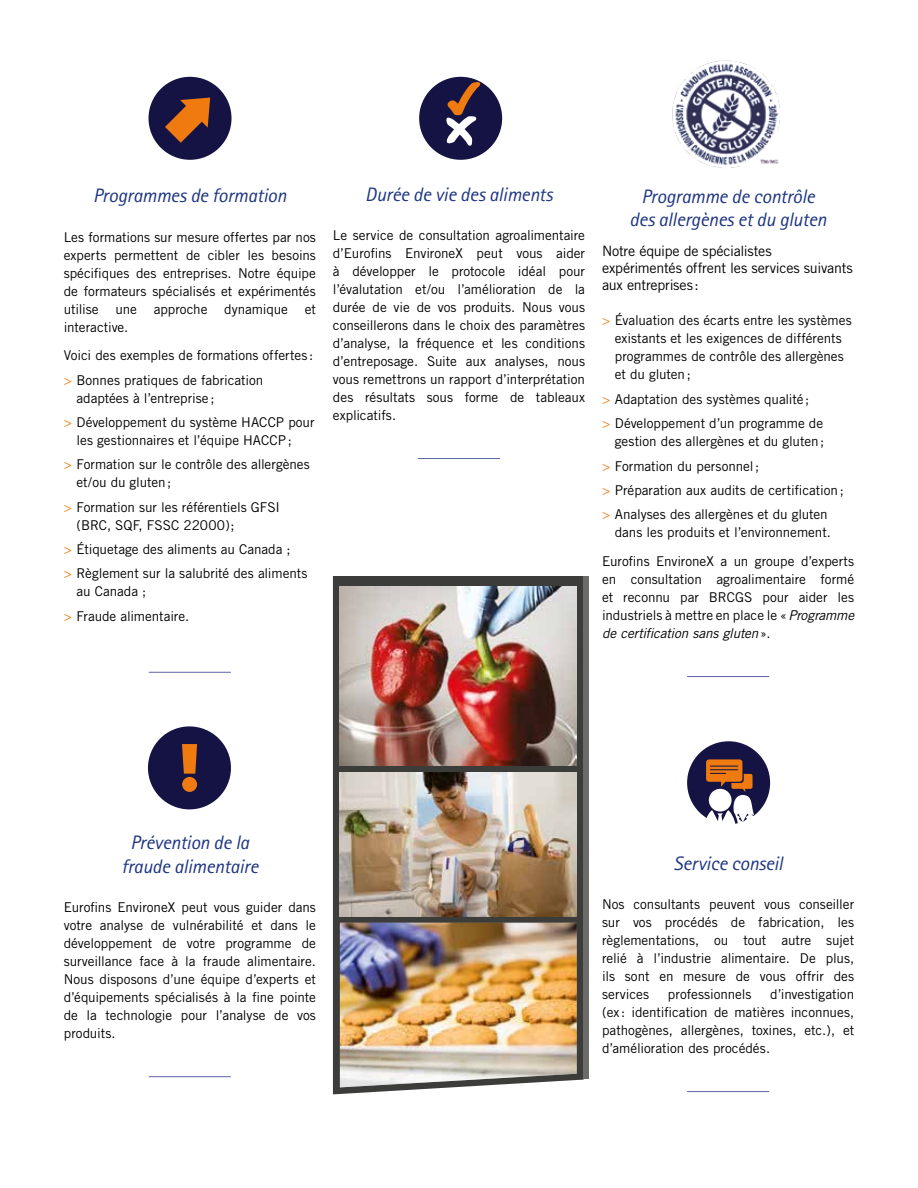
<style>
.page{position:relative;width:918px;height:1188px;background:#fff}
.page>*{position:absolute;margin:0;border:0;box-sizing:border-box;transform-origin:0 0}
.t1{font:italic 19.5px/23.4px "Rotis Sans Serif";letter-spacing:-.01em;color:#1e3582;text-align:center}
.t2{font:14.25px/17.1px "Trade Gothic";letter-spacing:-.015em;color:#000}
.t3{font:13.5px/18px "Trade Gothic";letter-spacing:-.005em;color:#000}
.s1{color:#ef7b10}
.s2{font-style:italic}
</style>
<div class="page">
<hr style="left:149px;top:672px;width:82px;height:1px;background:#5c64a4">
<hr style="left:687px;top:1091px;width:82px;height:1px;background:#5c64a4">
<svg style="left:333px;top:576px;width:251px;height:518px;background:#565654"></svg>
<div style="left:584px;top:577px;width:5px;height:502px;background:#6b6b6a"></div>
<img style="left:340px;top:772px;width:237px;height:144px">
<img style="left:340px;top:587px;width:237px;height:179px">
<img style="left:340px;top:923px;width:237px;height:164px">
<hr style="left:687px;top:676px;width:82px;height:1px;background:#5c64a4">
<img style="left:672px;top:60px;width:108px;height:108px">
<hr style="left:418px;top:458px;width:82px;height:1px;background:#5c64a4">
<hr style="left:149px;top:1076px;width:82px;height:1px;background:#5c64a4">
<div style="left:419px;top:77px;width:83px;height:83px;background:#151344;border-radius:50%"></div>
<svg style="left:446px;top:82px;width:34px;height:64px"></svg>
<div style="left:148px;top:726px;width:83px;height:83px;background:#151344;border-radius:50%"></div>
<svg style="left:182px;top:744px;width:15px;height:48px"></svg>
<div style="left:687px;top:741px;width:83px;height:83px;background:#151344;border-radius:50%"></div>
<svg style="left:705px;top:759px;width:50px;height:65px"></svg>
<div style="left:149px;top:77px;width:83px;height:83px;background:#151344;border-radius:50%"></div>
<svg style="left:165px;top:98px;width:45px;height:45px"></svg>
<h1 class="t1" style="left:93px;top:184px;width:195px">Programmes de formation</h1>
<p class="t3" style="left:64px;top:228px;width:254px;text-align:justify">Les formations sur mesure offertes par nos experts permettent de cibler les besoins spécifiques des entreprises. Notre équipe de formateurs spécialisés et expérimentés utilise une approche dynamique et interactive.</p>
<p class="t3" style="left:64px;top:343px;width:251px;line-height:24.5px">Voici des exemples de formations offertes : <span class="s1">&gt;</span> Bonnes pratiques de fabrication</p>
<p class="t3" style="left:64px;top:385px;width:252px;line-height:24.5px;text-indent:13px">adaptées à l’entreprise;<br><span class="s1">&gt;</span> Développement du système HACCP pour</p>
<p class="t3" style="left:64px;top:428px;width:248px;line-height:24.5px;text-align:center">les gestionnaires et l’équipe HACCP;<br><span class="s1">&gt;</span> Formation sur le contrôle des allergènes</p>
<p class="t3" style="left:64px;top:470px;width:218px;line-height:24.5px;text-indent:13px">et/ou du gluten;<br><span class="s1">&gt;</span> Formation sur les référentiels GFSI</p>
<p class="t3" style="left:64px;top:513px;width:245px;line-height:24.5px;text-indent:13px">(BRC, SQF, FSSC 22000);<br><span class="s1">&gt;</span> Étiquetage des aliments au Canada ;<br><span class="s1">&gt;</span> Règlement sur la salubrité des aliments</p>
<p class="t3" style="left:64px;top:579px;width:127px;line-height:24.5px;text-indent:13px">au Canada ;<br><span class="s1">&gt;</span> Fraude alimentaire.</p>
<h1 class="t1" style="left:365px;top:183px;width:189px">Durée de vie des aliments</h1>
<p class="t3" style="left:333px;top:226px;width:254px;text-align:justify">Le service de consultation agroalimentaire d’Eurofins EnvironeX peut vous aider à développer le protocole idéal pour l’évalutation et/ou l’amélioration de la durée de vie de vos produits. Nous vous conseillerons dans le choix des paramètres d’analyse, la fréquence et les conditions d’entreposage. Suite aux analyses, nous vous remettrons un rapport d’interprétation des résultats sous forme de tableaux explicatifs.</p>
<h1 class="t1" style="left:630px;top:185px;width:199px">Programme de contrôle des allergènes et du gluten</h1>
<p class="t2" style="left:602px;top:242px;width:252px">Notre équipe de spécialistes expérimentés offrent les services suivants aux entreprises:</p>
<p class="t3" style="left:615px;top:311px;width:238px;text-indent:-13px"><span class="s1">&gt;</span> Évaluation des écarts entre les systèmes existants et les exigences de différents programmes de contrôle des allergènes et du gluten;</p>
<p class="t3" style="left:602px;top:387px;width:223px;line-height:24.5px"><span class="s1">&gt;</span> Adaptation des systèmes qualité ;<br><span class="s1">&gt;</span> Développement d’un programme de</p>
<p class="t3" style="left:602px;top:429px;width:243px;line-height:24.5px;text-indent:13px">gestion des allergènes et du gluten;<br><span class="s1">&gt;</span> Formation du personnel;<br><span class="s1">&gt;</span> Préparation aux audits de certification; <span class="s1">&gt;</span> Analyses des allergènes et du gluten</p>
<p class="t3" style="left:602px;top:518px;width:254px;line-height:28.7px;text-indent:13px">dans les produits et l’environnement.<br>Eurofins EnvironeX a un groupe d’experts</p>
<p class="t3" style="left:602px;top:570px;width:254px;text-align:justify">en consultation agroalimentaire formé et reconnu par BRCGS pour aider les industriels à mettre en place le «<span class="s2">Programme de certification sans gluten</span>».</p>
<h1 class="t1" style="left:121px;top:831px;width:139px">Prévention de la fraude alimentaire</h1>
<p class="t3" style="left:64px;top:898px;width:254px;text-align:justify">Eurofins EnvironeX peut vous guider dans votre analyse de vulnérabilité et dans le développement de votre programme de surveillance face à la fraude alimentaire.<br>Nous disposons d’une équipe d’experts et d’équipements spécialisés à la fine pointe de la technologie pour l’analyse de vos produits.</p>
<h1 class="t1" style="left:673px;top:852px;width:111px">Service conseil</h1>
<p class="t3" style="left:602px;top:895px;width:254px;text-align:justify">Nos consultants peuvent vous conseiller sur vos procédés de fabrication, les règlementations, ou tout autre sujet relié à l’industrie alimentaire. De plus, ils sont en mesure de vous offrir des services</p>
<p class="t3" style="left:602px;top:985px;width:254px;text-align:justify;text-indent:168px">d’investigation (ex : identification de matières inconnues, pathogènes, allergènes, toxines, etc.), et d’amélioration des procédés.</p>
<p class="t3" style="left:668px;top:985px;width:85px">professionnels</p>
</div>
